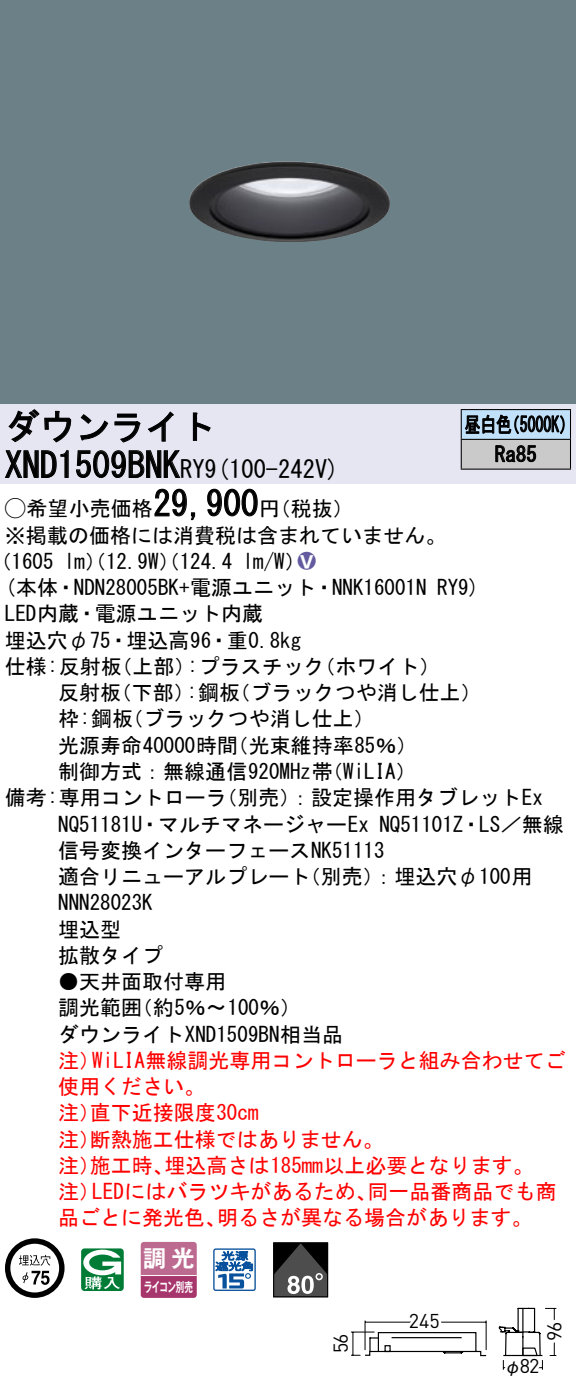
<style>
.page{position:relative;width:576px;height:1392px;background:#fff}
.page>*{position:absolute;margin:0;border:0;box-sizing:border-box;transform-origin:0 0}
.t1{font:35px "MS Gothic";color:#000}
.t2{font:24.5px "MS Gothic";color:#000}
.t3{font:23.1px "Gothic MB101 Pro De Bold 90 pv RKSJ H";color:#fff}
.t4{font:21px/26.2px "MS Gothic";color:#000}
.t5{font:21px/26.2px "MS Gothic";color:#f00}
.t6{font:21px/29.8px "MS Gothic";color:#000;scale:.75 1}
.t7{font:21px "Ford Classification 1";color:#635aa0}
.t8{font:19.95px "DINOT";letter-spacing:-.03em;color:#000}
.t9{font:17.5px "Gothic BBB Pro Medium 90 pv RKSJ H";color:#000}
.t10{font:13.3px "Gothic MB101 Pro De Bold 90 pv RKSJ H";letter-spacing:-.05em;color:#fff;scale:.65 1}
.s1{font-size:24.5px}
.s2{font-family:"Ford Classification 1"}
.s3{color:#fff}
</style>
<div class="page">
<div style="left:0;top:0;width:575px;height:404px;background:#6c8087"></div>
<img style="left:189px;top:161px;width:201px;height:81px">
<div style="left:0;top:404px;width:575px;height:79px;background:#e6e5f2"></div>
<svg style="left:8px;top:409px;width:64px;height:34px"></svg>
<svg style="left:80px;top:413px;width:60px;height:30px"></svg>
<svg style="left:148px;top:411px;width:25px;height:31px"></svg>
<svg style="left:192px;top:412px;width:19px;height:29px"></svg>
<svg style="left:5px;top:450px;width:64px;height:28px"></svg>
<svg style="left:76px;top:450px;width:105px;height:28px"></svg>
<svg style="left:154px;top:488px;width:42px;height:32px"></svg>
<svg style="left:207px;top:488px;width:51px;height:29px"></svg>
<svg style="left:5px;top:1238px;width:59px;height:59px"></svg>
<svg style="left:81px;top:1248px;width:43px;height:42px"></svg>
<svg style="left:140px;top:1241px;width:56px;height:56px;background:#b65a85"></svg>
<hr style="left:141px;top:1274px;width:55px;height:2px;background:#fff">
<svg style="left:213px;top:1248px;width:43px;height:42px"></svg>
<div style="left:273px;top:1242px;width:55px;height:55px;border:1px solid #000"></div>
<svg style="left:273px;top:1243px;width:54px;height:53px;background:#474747"></svg>
<div style="left:461px;top:409px;width:109px;height:30px;background:#c1e1fa"></div>
<div style="left:461px;top:439px;width:109px;height:30px;background:#cacaca"></div>
<hr style="left:460px;top:409px;width:110px;height:1px;background:#000">
<hr style="left:569px;top:410px;width:2px;height:29px;background:#000">
<hr style="left:460px;top:439px;width:110px;height:1px;background:#000">
<hr style="left:569px;top:440px;width:2px;height:28px;background:#000">
<hr style="left:460px;top:468px;width:110px;height:2px;background:#000">
<svg style="left:460px;top:410px;width:104px;height:58px"></svg>
<svg style="left:351px;top:1320px;width:136px;height:37px"></svg>
<svg style="left:498px;top:1307px;width:59px;height:63px"></svg>
<h1 class="t1" style="left:5px;top:409px;width:212px">ダウンライト</h1>
<p class="t2" style="left:204px;top:456px;width:136px">(9 100-242 (V</p>
<h1 class="t1" style="left:5px;top:447px;width:201px">XND1509BNK<span class="s1">RY</span></h1>
<h1 class="t1" style="left:153px;top:486px;width:106px">29,900</h1>
<p class="t4" style="left:5px;top:495px;width:442px"><span class="s2">A</span>希望小売価格<br>※掲載の価格には消費税は含まれていません。</p>
<p class="t7" style="left:298px;top:550px;width:19px">2<span class="s3">8</span></p>
<p class="t4" style="left:259px;top:495px;width:96px">（円税抜(</p>
<p class="t4" style="left:243px;top:548px;width:64px">l m (W/</p>
<p class="t4" style="left:-9px;top:548px;width:65px">（1605</p>
<p class="t4" style="left:64px;top:548px;width:169px">lm）（12.9 ）（W 124.4</p>
<p class="t6" style="left:494px;top:409px;width:57px;text-indent:-30px">昼白色<br>Ra85</p>
<p class="t6" style="left:504px;top:409px;width:96px">（5000 (K</p>
<p class="t4" style="left:5px;top:574px;width:423px">(本体・NDN28005BK+電源ユニット・NNK16001N</p>
<p class="t4" style="left:5px;top:600px;width:259px">LED内蔵・電源ユニット内蔵</p>
<p class="t4" style="left:5px;top:627px;width:297px">埋込穴φ75・埋込高96・重0.8kg</p>
<p class="t4" style="left:314px;top:653px;width:127px">（ホワイト(</p>
<p class="t4" style="left:187px;top:653px;width:139px">:プラスチック</p>
<p class="t4" style="left:5px;top:653px;width:118px">仕様:反射板</p>
<p class="t4" style="left:111px;top:653px;width:85px">（上部）</p>
<p class="t4" style="left:437px;top:574px;width:44px">RY (9</p>
<p class="t4" style="left:58px;top:679px;width:64px">反射板</p>
<p class="t4" style="left:111px;top:679px;width:85px">（下部）</p>
<p class="t4" style="left:229px;top:679px;width:253px">（ブラックつや消し仕上(</p>
<p class="t4" style="left:187px;top:679px;width:55px">:鋼板</p>
<p class="t4" style="left:122px;top:705px;width:253px">（ブラックつや消し仕上(</p>
<p class="t4" style="left:58px;top:705px;width:76px">枠:鋼板</p>
<p class="t4" style="left:58px;top:732px;width:181px">光源寿命40000時間</p>
<p class="t4" style="left:227px;top:732px;width:191px">（光束維持率85％(</p>
<p class="t4" style="left:216px;top:758px;width:328px;text-indent:-158px">制御方式：無線通信920MHz帯<br>（別売：）設定操作用タブレットEx</p>
<p class="t4" style="left:322px;top:758px;width:96px">（WiLIA(</p>
<p class="t4" style="left:5px;top:784px;width:223px">備考:専用コントローラ</p>
<p class="t4" style="left:58px;top:810px;width:312px">NQ51181 ・U マルチマネージャーEx</p>
<p class="t4" style="left:58px;top:837px;width:328px">信号変換インターフェースNK51113</p>
<p class="t4" style="left:300px;top:863px;width:234px">（別売：）埋込穴φ100用</p>
<p class="t4" style="left:379px;top:810px;width:186px">NQ51101 ・Z LS／無線</p>
<p class="t4" style="left:58px;top:863px;width:253px">適合リニューアルプレート<br>NNN28023K<br>埋込型<br>拡散タイプ</p>
<p class="t4" style="left:132px;top:968px;width:171px;text-indent:-73px">●天井面取付専用<br>（約5％〜100％(</p>
<p class="t4" style="left:58px;top:994px;width:286px">調光範囲<br>ダウンライトXND1509BN相当品</p>
<p class="t5" style="left:92px;top:1047px;width:475px">WiLIA無線調光専用コントローラと組み合わせてご</p>
<p class="t5" style="left:58px;top:1047px;width:43px">注）</p>
<p class="t5" style="left:58px;top:1073px;width:148px">使用ください。</p>
<p class="t5" style="left:90px;top:1099px;width:170px">直下近接限度30cm</p>
<p class="t5" style="left:90px;top:1099px;width:295px;text-indent:-32px">注）<br>断熱施工仕様ではありません。</p>
<p class="t5" style="left:58px;top:1125px;width:43px">注）</p>
<p class="t5" style="left:164px;top:1152px;width:370px">埋込高さは185mm以上必要となります。</p>
<p class="t5" style="left:90px;top:1152px;width:85px">施工時、</p>
<p class="t5" style="left:58px;top:1152px;width:43px">注）</p>
<p class="t5" style="left:92px;top:1178px;width:286px">LEDにはバラツキがあるため、</p>
<p class="t5" style="left:367px;top:1178px;width:190px">同一品番商品でも商</p>
<p class="t5" style="left:58px;top:1178px;width:43px">注）</p>
<p class="t5" style="left:58px;top:1204px;width:169px">品ごとに発光色、</p>
<p class="t5" style="left:217px;top:1204px;width:317px">明るさが異なる場合があります。</p>
<p class="t3" style="left:143px;top:1239px;width:53px">調光</p>
<p class="t10" style="left:144px;top:1275px;width:77px">ライコン別売</p>
<p class="t8" style="left:327px;top:1353px;width:22px;rotate:-90deg">56</p>
<p class="t8" style="left:408px;top:1307px;width:33px">245</p>
<p class="t8" style="left:519px;top:1352px;width:21px">82</p>
<p class="t9" style="left:504px;top:1352px;width:19px">φ</p>
<p class="t8" style="left:540px;top:1340px;width:21px;rotate:-90deg">96</p>
</div>
